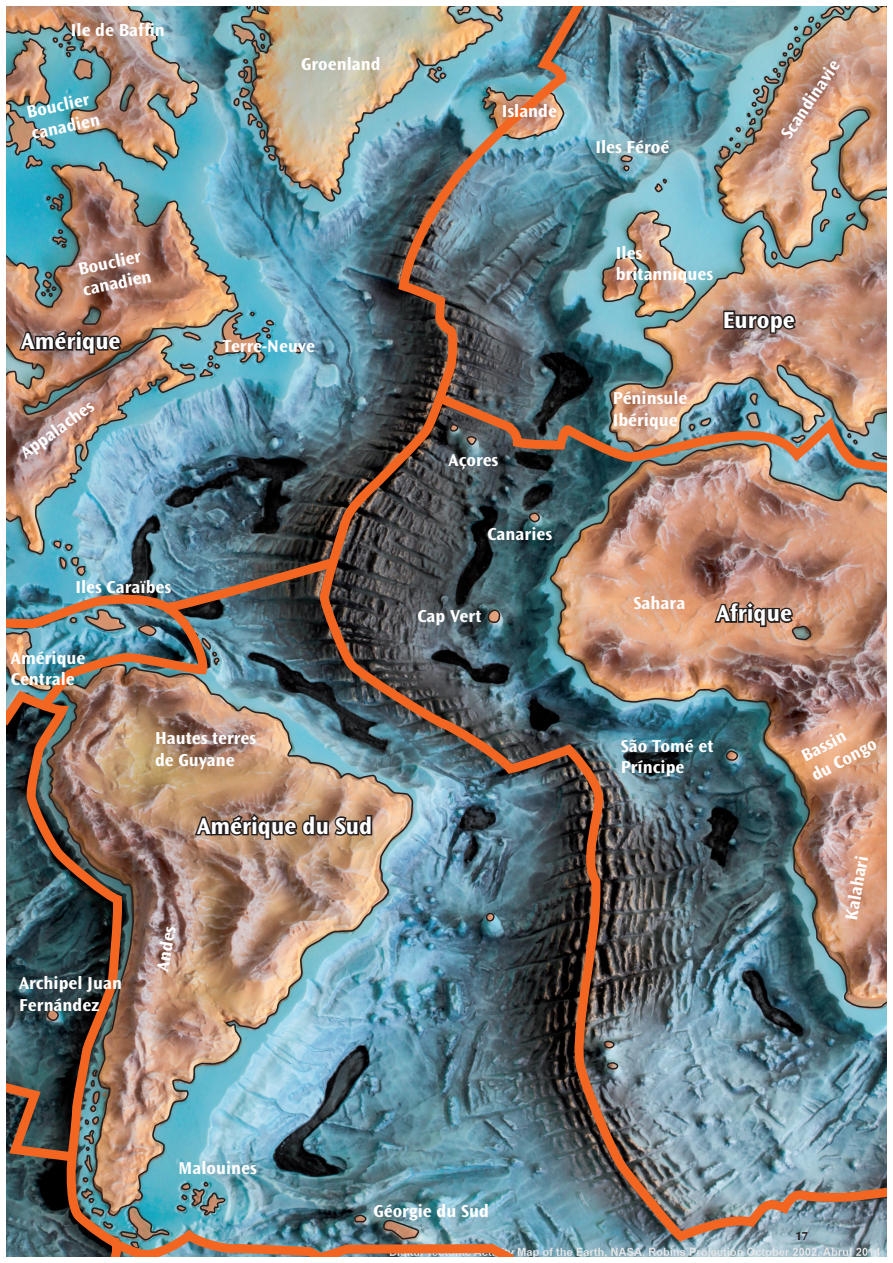
<style>
.page{position:relative;width:893px;height:1263px;background:#fff}
.page>*{position:absolute;margin:0;border:0;box-sizing:border-box;transform-origin:0 0}
.t1{font:700 24px "Ocean Sans Std";color:#fff}
.t2{font:700 18px/21.6px "Ocean Sans Std";color:#fff}
.t3{font:700 12px "Ocean Sans Std";color:#231f20}
</style>
<div class="page">
<img style="left:7px;top:7px;width:879px;height:1249px">
<div style="left:0;top:0;width:893px;height:1263px;border:6px solid #fff"></div>
<p class="t2" style="left:71px;top:19px;width:96px">Ile de Baffin</p>
<p class="t2" style="left:25px;top:102px;width:71px;rotate:-12deg">Bouclier canadien</p>
<p class="t2" style="left:301px;top:53px;width:81px">Groenland</p>
<p class="t2" style="left:502px;top:101px;width:57px">Islande</p>
<p class="t2" style="left:76px;top:259px;width:71px;rotate:-12deg">Bouclier canadien</p>
<h1 class="t1" style="left:21px;top:328px;width:101px">Amérique</h1>
<p class="t2" style="left:223px;top:335px;width:94px">Terre-Neuve</p>
<p class="t2" style="left:16px;top:446px;width:88px;rotate:-36deg">Appalaches</p>
<p class="t2" style="left:75px;top:576px;width:97px">Iles Caraïbes</p>
<p class="t2" style="left:11px;top:647px;width:76px">Amérique<br>Centrale</p>
<p class="t2" style="left:155px;top:728px;width:103px">Hautes terres de Guyane</p>
<h1 class="t1" style="left:197px;top:812px;width:177px">Amérique du Sud</h1>
<p class="t2" style="left:19px;top:972px;width:104px">Archipel Juan<br>Fernández</p>
<p class="t2" style="left:152px;top:969px;width:47px;rotate:-80deg">Andes</p>
<p class="t2" style="left:449px;top:449px;width:51px">Açores</p>
<p class="t2" style="left:488px;top:524px;width:66px">Canaries</p>
<p class="t2" style="left:417px;top:605px;width:66px">Cap Vert</p>
<p class="t2" style="left:595px;top:137px;width:76px">Iles Féroé</p>
<p class="t2" style="left:776px;top:131px;width:92px;rotate:-56deg">Scandinavie</p>
<p class="t2" style="left:616px;top:242px;width:99px">Iles britanniques</p>
<h1 class="t1" style="left:723px;top:306px;width:73px">Europe</h1>
<p class="t2" style="left:613px;top:388px;width:76px">Péninsule<br>Ibérique</p>
<p class="t2" style="left:634px;top:593px;width:53px">Sahara</p>
<h1 class="t1" style="left:716px;top:600px;width:77px">Afrique</h1>
<p class="t2" style="left:621px;top:735px;width:94px">São Tomé et<br>Príncipe</p>
<p class="t2" style="left:798px;top:748px;width:73px;rotate:-28deg">Bassin du Congo</p>
<p class="t2" style="left:841px;top:918px;width:66px;rotate:-80deg">Kalahari</p>
<p class="t2" style="left:179px;top:1157px;width:80px">Malouines</p>
<p class="t2" style="left:373px;top:1200px;width:117px">Géorgie du Sud</p>
<p class="t3" style="left:795px;top:1229px;width:14px">17</p>
</div>
